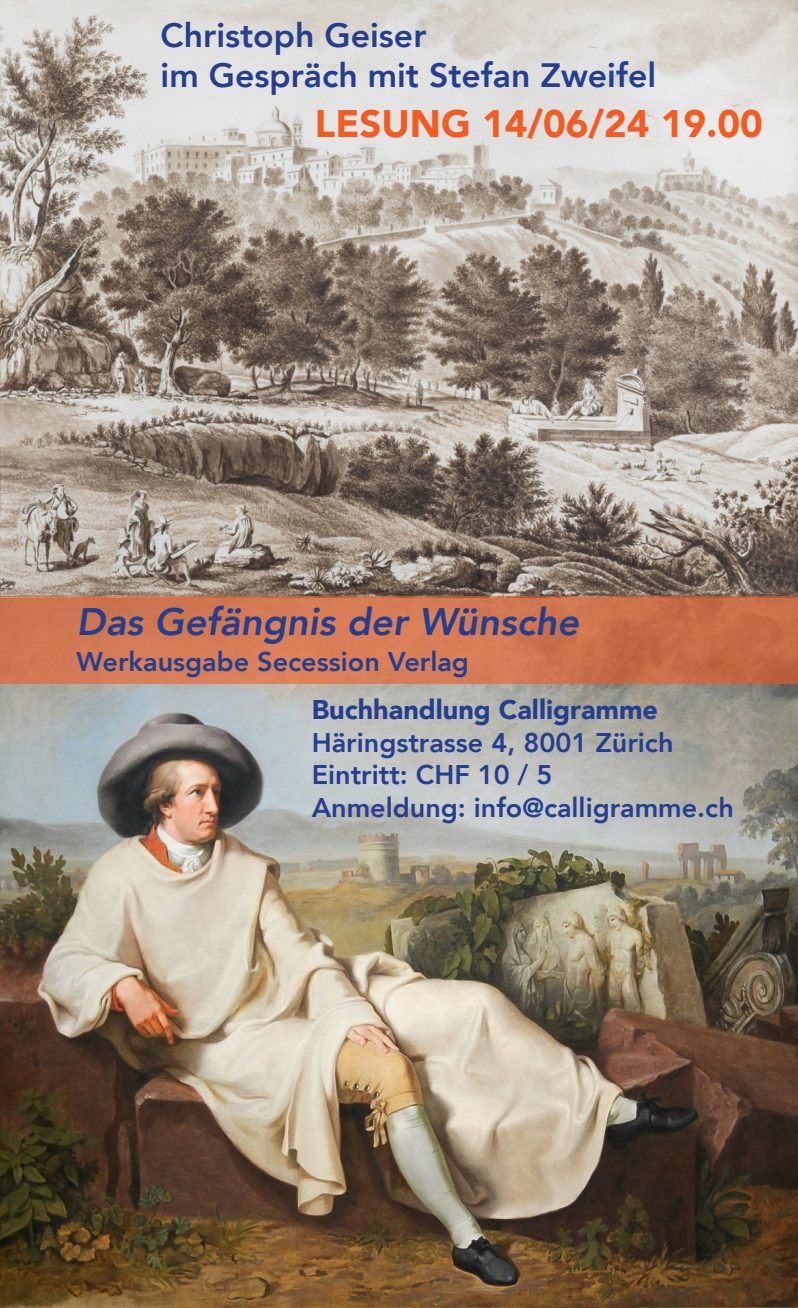
<style>
.page{position:relative;width:798px;height:1308px;background:#fff}
.page>*{position:absolute;margin:0;border:0;box-sizing:border-box;transform-origin:0 0}
.t1{font:italic 800 38.25px "Avenir";color:#253f8e}
.t2{font:900 38.25px "Avenir";color:#f25b21}
.t3{font:800 33.75px "Avenir";color:#253f8e}
.t4{font:800 27px "Avenir";color:#253f8e}
.t5{font:900 27px "Avenir";color:#253f8e}
</style>
<div class="page">
<img style="left:0;top:0;width:797px;height:1307px">
<div style="left:0;top:596px;width:797px;height:88px;background:linear-gradient(to right,#d87f5a,#c86e49)"></div>
<p class="t3" style="left:161px;top:9px;width:267px">Christoph Geiser</p>
<p class="t3" style="left:161px;top:49px;width:497px">im Gespräch mit Stefan Zweifel</p>
<p class="t2" style="left:315px;top:91px;width:449px">LESUNG 14/06/24 19.00</p>
<p class="t1" style="left:77px;top:599px;width:504px">Das Gefängnis der Wünsche</p>
<p class="t4" style="left:77px;top:641px;width:394px">Werkausgabe Secession Verlag</p>
<p class="t5" style="left:311px;top:686px;width:348px">Buchhandlung Calligramme</p>
<p class="t4" style="left:311px;top:721px;width:363px">Häringstrasse 4, 8001 Zürich</p>
<p class="t4" style="left:311px;top:753px;width:242px">Eintritt: CHF 10 / 5</p>
<p class="t4" style="left:311px;top:786px;width:423px">Anmeldung: info@calligramme.ch</p>
</div>
